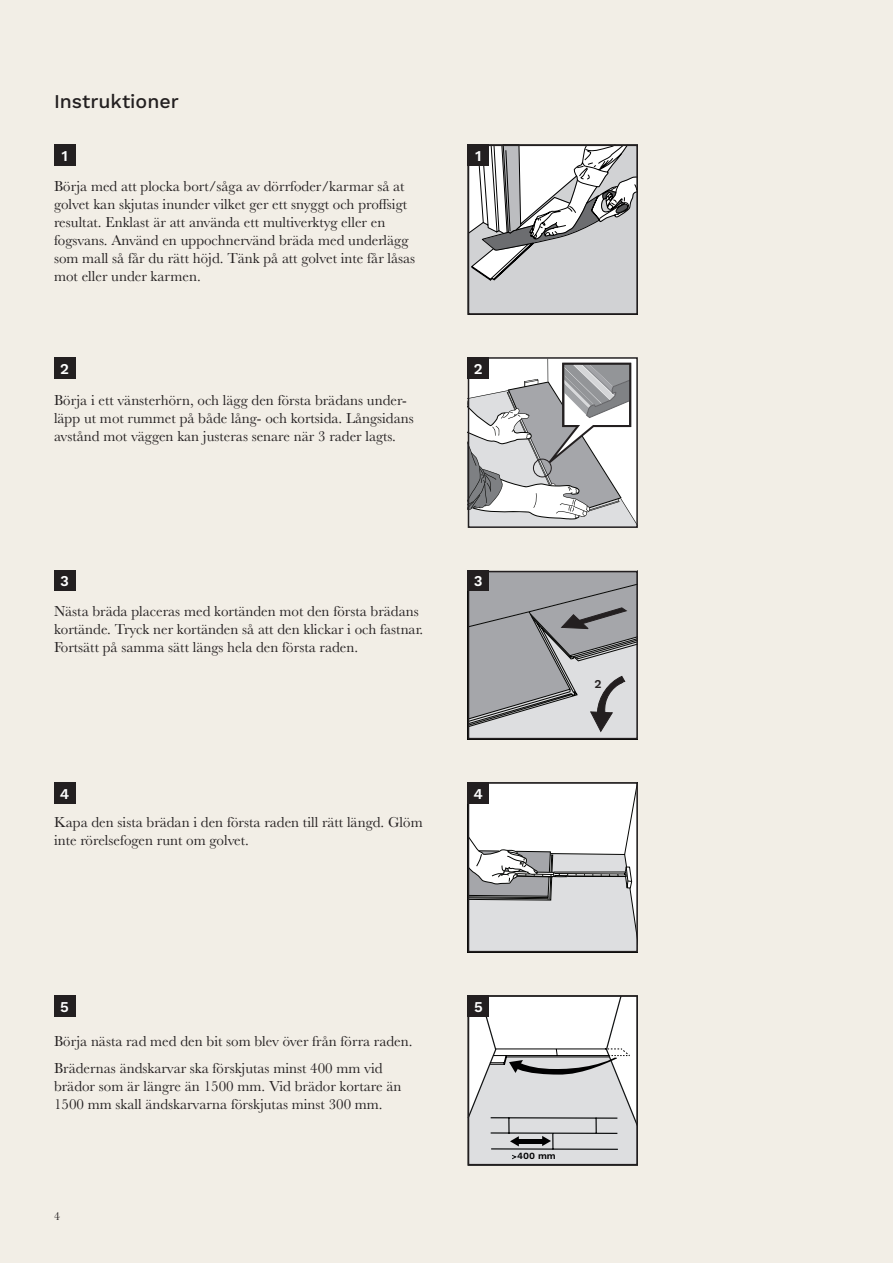
<style>
.page{position:relative;width:893px;height:1263px;background:#f2eee6}
.page>*{position:absolute;margin:0;border:0;box-sizing:border-box;transform-origin:0 0}
.t1{font:500 19.5px "Work Sans";color:#231f20}
.t2{font:15px/18px "Baskerville";color:#231f20}
.t3{font:600 15px "Work Sans";color:#fff}
.t4{font:12px "Baskerville";color:#231f20}
.t5{font:600 12px "Work Sans";color:#231f20}
.t6{font:600 9.45px "Work Sans Roman";color:#000001}
</style>
<div class="page">
<svg style="left:471px;top:148px;width:164px;height:164px;background:#c9c9cb"></svg>
<div style="left:468px;top:145px;width:170px;height:170px;border:2px solid #231f20"></div>
<div style="left:468px;top:145px;width:21px;height:21px;background:#231f20"></div>
<svg style="left:471px;top:360px;width:164px;height:165px;background:#c6c6c8"></svg>
<div style="left:468px;top:357px;width:170px;height:171px;border:2px solid #231f20"></div>
<div style="left:468px;top:357px;width:21px;height:22px;background:#231f20"></div>
<svg style="left:471px;top:785px;width:164px;height:164px;background:#ddddde"></svg>
<div style="left:468px;top:782px;width:170px;height:170px;border:2px solid #231f20"></div>
<div style="left:468px;top:782px;width:21px;height:21px;background:#231f20"></div>
<svg style="left:468px;top:571px;width:170px;height:169px;background:#a4a5a8"></svg>
<div style="left:468px;top:570px;width:21px;height:21px;background:#231f20"></div>
<svg style="left:471px;top:998px;width:164px;height:164px;background:#dadadc"></svg>
<div style="left:468px;top:995px;width:170px;height:170px;border:2px solid #231f20"></div>
<div style="left:54px;top:145px;width:21px;height:21px;background:#231f20"></div>
<div style="left:54px;top:357px;width:21px;height:22px;background:#231f20"></div>
<div style="left:54px;top:782px;width:21px;height:21px;background:#231f20"></div>
<div style="left:468px;top:995px;width:21px;height:21px;background:#231f20"></div>
<div style="left:54px;top:995px;width:21px;height:21px;background:#231f20"></div>
<div style="left:54px;top:570px;width:21px;height:21px;background:#231f20"></div>
<h1 class="t1" style="left:54px;top:90px;width:126px">Instruktioner</h1>
<p class="t3" style="left:61px;top:147px;width:8px">1</p>
<p class="t2" style="left:54px;top:177px;width:363px">Börja med att plocka bort/såga av dörrfoder/karmar så at golvet kan skjutas inunder vilket ger ett snyggt och proffsigt resultat. Enklast är att använda ett multiverktyg eller en fogsvans. Använd en uppochnervänd bräda med underlägg som mall så får du rätt höjd. Tänk på att golvet inte får låsas mot eller under karmen.</p>
<p class="t3" style="left:60px;top:360px;width:10px">2</p>
<p class="t2" style="left:54px;top:391px;width:361px">Börja i ett vänsterhörn, och lägg den första brädans under&shy;läpp ut mot rummet på både lång- och kortsida. Långsidans avstånd mot väggen kan justeras senare när 3 rader lagts.</p>
<p class="t3" style="left:475px;top:147px;width:8px">1</p>
<p class="t3" style="left:474px;top:360px;width:10px">2</p>
<p class="t3" style="left:60px;top:572px;width:10px">3</p>
<p class="t2" style="left:54px;top:603px;width:371px">Nästa bräda placeras med kortänden mot den första brädans kortände. Tryck ner kortänden så att den klickar i och fastnar.<br>Fortsätt på samma sätt längs hela den första raden.</p>
<p class="t3" style="left:474px;top:572px;width:10px">3</p>
<p class="t3" style="left:60px;top:785px;width:11px">4</p>
<p class="t2" style="left:54px;top:813px;width:370px">Kapa den sista brädan i den första raden till rätt längd. Glöm inte rörelsefogen runt om golvet.</p>
<p class="t3" style="left:474px;top:785px;width:11px">4</p>
<p class="t5" style="left:595px;top:677px;width:9px">2</p>
<p class="t3" style="left:60px;top:998px;width:10px">5</p>
<p class="t3" style="left:474px;top:998px;width:10px">5</p>
<p class="t2" style="left:54px;top:1028px;width:360px;line-height:26.5px">Börja nästa rad med den bit som blev över från förra raden.<br>Brädernas ändskarvar ska förskjutas minst 400 mm vid</p>
<p class="t2" style="left:54px;top:1077px;width:349px">brädor som är längre än 1500 mm. Vid brädor kortare än<br>1500 mm skall ändskarvarna förskjutas minst 300 mm.</p>
<p class="t4" style="left:54px;top:1208px;width:7px">4</p>
<p class="t6" style="left:517px;top:1148px;width:40px">400 mm</p>
</div>
